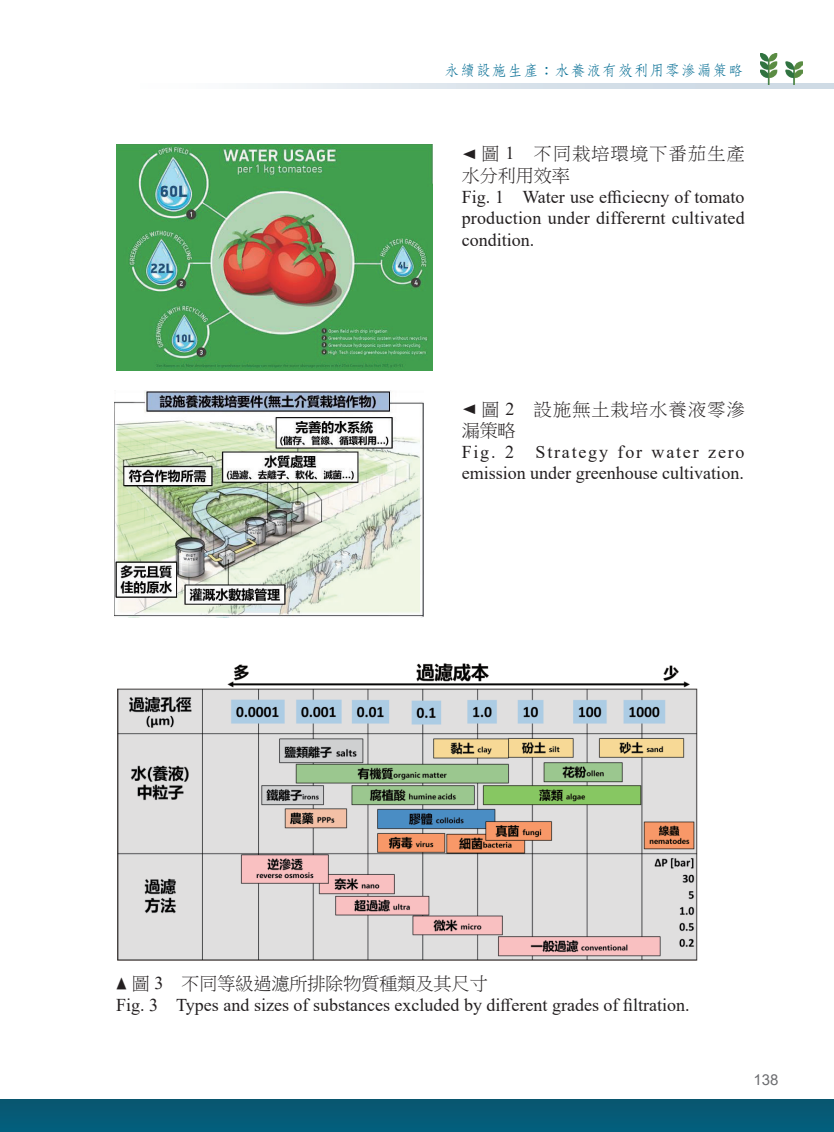
<style>
.page{position:relative;width:834px;height:1132px;background:#fff}
.page>*{position:absolute;margin:0;border:0;box-sizing:border-box;transform-origin:0 0}
.t1{font:18px/21.6px "Times New Roman";color:#231f20;text-align:justify}
.t2{font:18px/21.6px "P Ming Li U";letter-spacing:.07em;color:#231f20}
.t3{font:18px "P Ming Li U";color:#231f20}
.t4{font:500 15px "Nan Sung";letter-spacing:.05em;color:#006b92}
.t5{font:15px "P Ming Li U";color:#231f20;scale:.7 1}
.t6{font:15px "Arial";color:#6c6d70}
.s1{font-family:"Times New Roman"}
</style>
<div class="page">
<img style="left:250px;top:83px;width:583px;height:6px">
<div style="left:13px;top:1098px;width:820px;height:33px;background:#065a76"></div>
<img style="left:760px;top:53px;width:42px;height:31px">
<div style="left:0;top:1098px;width:13px;height:33px;background:#065a76"></div>
<img style="left:116px;top:145px;width:316px;height:225px">
<img style="left:114px;top:390px;width:309px;height:226px">
<img style="left:118px;top:663px;width:580px;height:297px">
<p class="t4" style="left:444px;top:63px;width:300px">永續設施生產：水養液有效利用零滲漏策略</p>
<p class="t2" style="left:461px;top:143px;width:284px;text-indent:20px">圖 <span class="s1">1</span>　不同栽培環境下番茄生產水分利用效率</p>
<p class="t1" style="left:461px;top:185px;width:284px">Fig. 1 Water use efficiecny of tomato production under differernt cultivated condition.</p>
<p class="t5" style="left:476px;top:149px;width:17px;rotate:90deg">▼</p>
<p class="t2" style="left:461px;top:398px;width:284px;text-indent:20px">圖 <span class="s1">2</span>　設施無土栽培水養液零滲漏策略</p>
<p class="t1" style="left:461px;top:440px;width:284px">Fig. 2 Strategy for water zero emission under greenhouse cultivation.</p>
<p class="t5" style="left:476px;top:404px;width:17px;rotate:90deg">▼</p>
<p class="t5" style="left:127px;top:990px;width:17px;rotate:-180deg">▼</p>
<p class="t3" style="left:132px;top:974px;width:357px">圖 <span class="s1">3</span>　不同等級過濾所排除物質種類及其尺寸</p>
<p class="t1" style="left:116px;top:993px;width:575px">Fig. 3 Types and sizes of substances excluded by different grades of filtration.</p>
<p class="t6" style="left:753px;top:1068px;width:27px">138</p>
</div>
